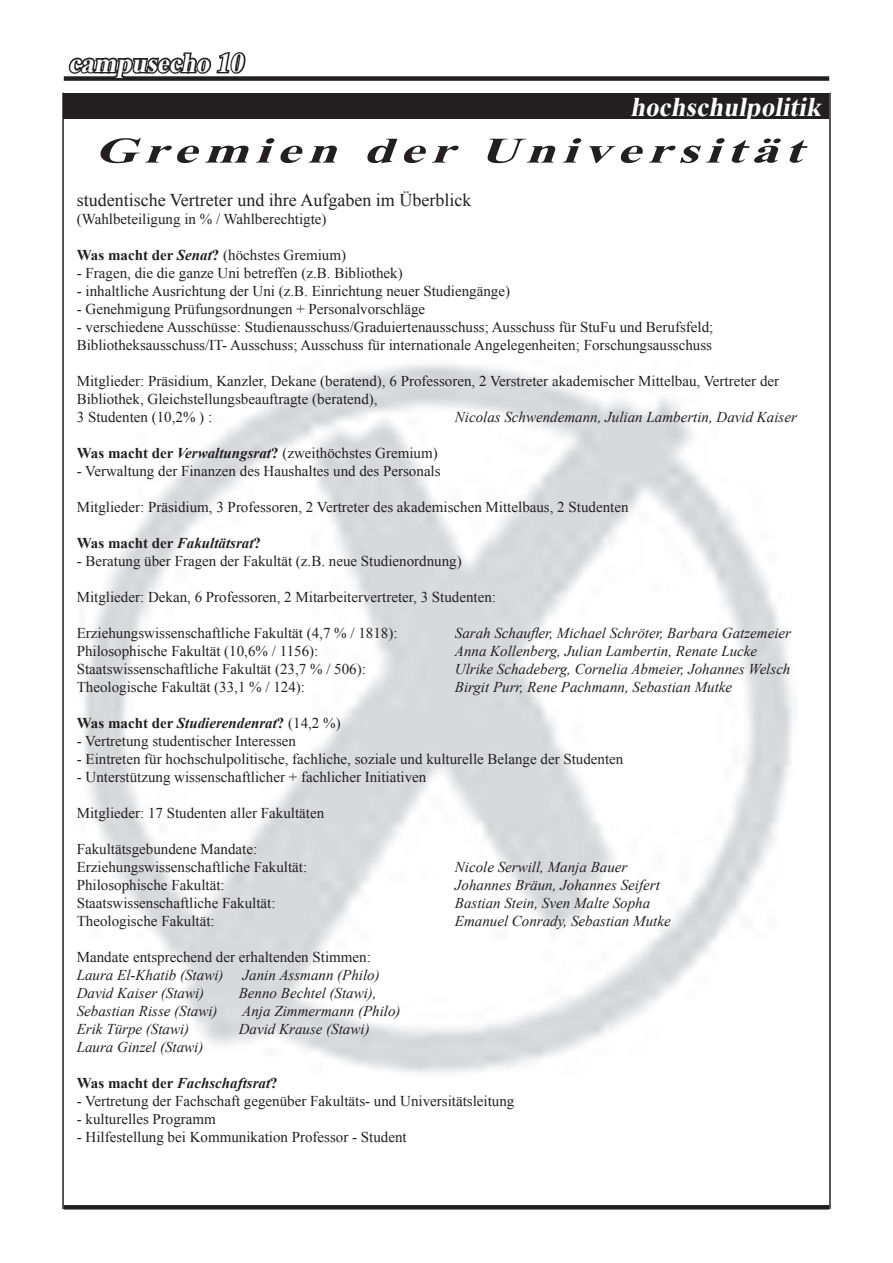
<style>
.page{position:relative;width:893px;height:1263px;background:#fff}
.page>*{position:absolute;margin:0;border:0;box-sizing:border-box;transform-origin:0 0}
.t1{font:italic 700 36px "Times New Roman";color:#231f20;scale:1.5 1}
.t2{font:italic 700 27px "Times New Roman";color:#fff}
.t3{font:18px "Times New Roman";color:#231f20}
.t4{font:15px/18px "Times New Roman";color:#231f20}
.t5{font:italic 15px "Times New Roman";color:#231f20}
.t6{font:italic 700 15px "Times New Roman";color:#231f20}
.t7{font:700 15px "Times New Roman";color:#231f20}
.s1{font-weight:700}
.s2{font-weight:700;font-style:italic}
.s3{font-style:italic}
.s4{font-style:normal}
.s5{font-weight:400;font-style:normal}
</style>
<div class="page">
<hr style="left:64px;top:1205px;width:765px;height:4px;background:#231f20">
<hr style="left:62px;top:93px;width:2px;height:1116px;background:#231f20">
<hr style="left:829px;top:93px;width:2px;height:1116px;background:#231f20">
<div style="left:64px;top:93px;width:765px;height:25px;background:#231f20"></div>
<div style="left:64px;top:76px;width:765px;height:5px;background:#231f20"></div>
<svg style="left:67px;top:52px;width:180px;height:29px"></svg>
<h2 class="t2" style="left:68px;top:44px;width:183px">campusecho 10</h2>
<h2 class="t2" style="left:630px;top:88px;width:198px">hochschulpolitik</h2>
<h1 class="t1" style="left:95px;top:126px;width:485px">Gremien der Universität</h1>
<p class="t3" style="left:77px;top:188px;width:396px">studentische Vertreter und ihre Aufgaben im Überblick</p>
<p class="t4" style="left:77px;top:210px;width:251px">(Wahlbeteiligung in % / Wahlberechtigte)</p>
<p class="t4" style="left:77px;top:246px;width:271px"><span class="s1">Was macht der</span> <span class="s2">Senat</span><span class="s1">?</span> (höchstes Gremium)</p>
<p class="t4" style="left:77px;top:264px;width:327px">- Fragen, die die ganze Uni betreffen (z.B. Bibliothek)</p>
<p class="t4" style="left:77px;top:282px;width:435px">- inhaltliche Ausrichtung der Uni (z.B. Einrichtung neuer Studiengänge)</p>
<p class="t4" style="left:77px;top:300px;width:350px">- Genehmigung Prüfungsordnungen + Personalvorschläge</p>
<p class="t4" style="left:77px;top:318px;width:638px">- verschiedene Ausschüsse: Studienausschuss/Graduiertenausschuss; Ausschuss für StuFu und Berufsfeld;<br>Bibliotheksausschuss/IT- Ausschuss; Ausschuss für internationale Angelegenheiten; Forschungsausschuss</p>
<p class="t4" style="left:77px;top:372px;width:704px">Mitglieder: Präsidium, Kanzler, Dekane (beratend), 6 Professoren, 2 Verstreter akademischer Mittelbau, Vertreter der<br>Bibliothek, Gleichstellungsbeauftragte (beratend),<br>3 Studenten (10,2% ) :</p>
<p class="t5" style="left:455px;top:406px;width:344px">Nicolas Schwendemann, Julian Lambertin, David Kaiser</p>
<p class="t4" style="left:77px;top:444px;width:362px"><span class="s1">Was macht der</span> <span class="s2">Verwaltungsrat</span><span class="s1">?</span> (zweithöchstes Gremium)</p>
<p class="t4" style="left:77px;top:462px;width:365px">- Verwaltung der Finanzen des Haushaltes und des Personals</p>
<p class="t4" style="left:77px;top:498px;width:553px">Mitglieder: Präsidium, 3 Professoren, 2 Vertreter des akademischen Mittelbaus, 2 Studenten</p>
<p class="t7" style="left:77px;top:532px;width:186px">Was macht der <span class="s3">Fakultätsrat</span>?</p>
<p class="t4" style="left:77px;top:552px;width:386px">- Beratung über Fragen der Fakultät (z.B. neue Studienordnung)</p>
<p class="t4" style="left:77px;top:588px;width:421px">Mitglieder: Dekan, 6 Professoren, 2 Mitarbeitervertreter, 3 Studenten:</p>
<p class="t4" style="left:77px;top:624px;width:322px">Erziehungswissenschaftliche Fakultät (4,7 % / 1818):</p>
<p class="t5" style="left:455px;top:622px;width:338px">Sarah Schaufler, Michael Schröter, Barbara Gatzemeier</p>
<p class="t4" style="left:77px;top:642px;width:243px">Philosophische Fakultät (10,6% / 1156):</p>
<p class="t5" style="left:455px;top:640px;width:304px">Anna Kollenberg, Julian Lambertin, Renate Lucke</p>
<p class="t4" style="left:77px;top:660px;width:291px">Staatswissenschaftliche Fakultät (23,7 % / 506):</p>
<p class="t5" style="left:455px;top:658px;width:337px">Ulrike Schadeberg, Cornelia Abmeier, Johannes Welsch</p>
<p class="t4" style="left:77px;top:678px;width:230px">Theologische Fakultät (33,1 % / 124):</p>
<p class="t5" style="left:455px;top:676px;width:279px">Birgit Purr, Rene Pachmann, Sebastian Mutke</p>
<p class="t6" style="left:77px;top:712px;width:265px"><span class="s4">Was macht der</span> Studierendenrat<span class="s4">?</span> <span class="s5">(14,2 %)</span></p>
<p class="t4" style="left:77px;top:732px;width:221px">- Vertretung studentischer Interessen</p>
<p class="t4" style="left:77px;top:750px;width:548px">- Eintreten für hochschulpolitische, fachliche, soziale und kulturelle Belange der Studenten</p>
<p class="t4" style="left:77px;top:768px;width:351px">- Unterstützung wissenschaftlicher + fachlicher Initiativen</p>
<p class="t4" style="left:77px;top:804px;width:249px">Mitglieder: 17 Studenten aller Fakultäten</p>
<p class="t4" style="left:77px;top:840px;width:232px">Fakultätsgebundene Mandate:<br>Erziehungswissenschaftliche Fakultät:</p>
<p class="t5" style="left:455px;top:856px;width:174px">Nicole Serwill, Manja Bauer</p>
<p class="t4" style="left:77px;top:876px;width:149px">Philosophische Fakultät:</p>
<p class="t5" style="left:455px;top:874px;width:206px">Johannes Bräun, Johannes Seifert</p>
<p class="t4" style="left:77px;top:894px;width:200px">Staatswissenschaftliche Fakultät:</p>
<p class="t5" style="left:455px;top:892px;width:197px">Bastian Stein, Sven Malte Sopha</p>
<p class="t4" style="left:77px;top:912px;width:139px">Theologische Fakultät:</p>
<p class="t5" style="left:455px;top:910px;width:217px">Emanuel Conrady, Sebastian Mutke</p>
<p class="t4" style="left:77px;top:948px;width:296px">Mandate entsprechend der erhaltenden Stimmen:</p>
<p class="t5" style="left:77px;top:964px;width:148px">Laura El-Khatib (Stawi)</p>
<p class="t5" style="left:243px;top:964px;width:139px">Janin Assmann (Philo)</p>
<p class="t5" style="left:77px;top:982px;width:129px">David Kaiser (Stawi)</p>
<p class="t5" style="left:239px;top:982px;width:139px">Benno Bechtel (Stawi),</p>
<p class="t5" style="left:77px;top:1000px;width:142px">Sebastian Risse (Stawi)</p>
<p class="t5" style="left:242px;top:1000px;width:160px">Anja Zimmermann (Philo)</p>
<p class="t5" style="left:77px;top:1018px;width:114px">Erik Türpe (Stawi)</p>
<p class="t5" style="left:239px;top:1018px;width:132px">David Krause (Stawi)</p>
<p class="t5" style="left:77px;top:1036px;width:128px">Laura Ginzel (Stawi)</p>
<p class="t6" style="left:77px;top:1072px;width:202px"><span class="s4">Was macht der</span> Fachschaftsrat<span class="s4">?</span></p>
<p class="t4" style="left:77px;top:1092px;width:439px">- Vertretung der Fachschaft gegenüber Fakultäts- und Universitätsleitung</p>
<p class="t4" style="left:77px;top:1110px;width:141px">- kulturelles Programm</p>
<p class="t4" style="left:77px;top:1128px;width:331px">- Hilfestellung bei Kommunikation Professor - Student</p>
</div>
